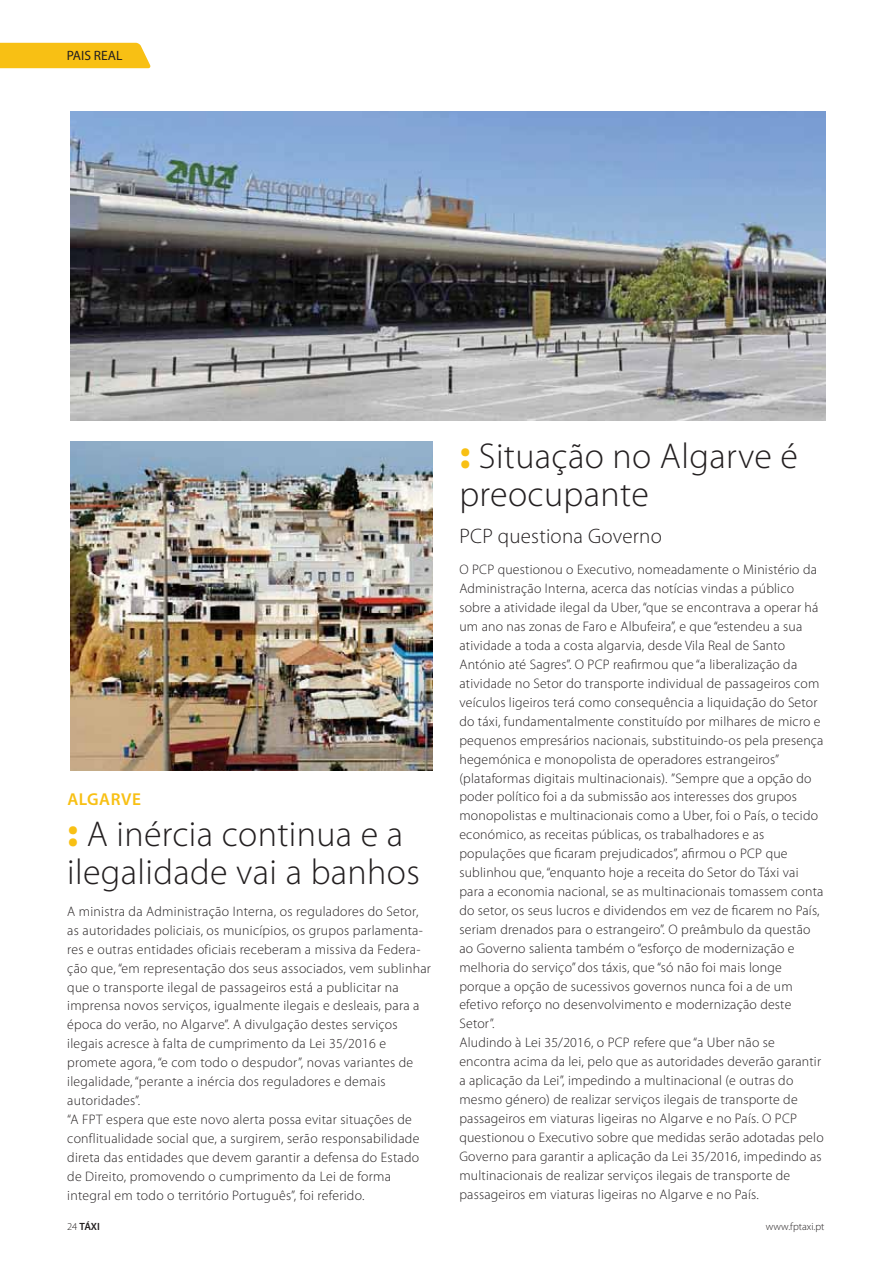
<style>
.page{position:relative;width:887px;height:1265px;background:#fff}
.page>*{position:absolute;margin:0;border:0;box-sizing:border-box;transform-origin:0 0}
.t1{font:300 36px/37.5px "Myriad Pro";letter-spacing:.01em;color:#231f20}
.t2{font:300 21px "Myriad Pro";letter-spacing:.01em;color:#231f20}
.t3{font:600 17.25px "Myriad Pro";letter-spacing:.03em;color:#f8c014}
.t4{font:300 13.8px/18.9px "Myriad Pro";letter-spacing:.015em;color:#231f20}
.t5{font:13.5px "Myriad Pro";color:#231f20}
.t6{font:300 10.5px "Myriad Pro";color:#231f20}
.t7{font:600 10.5px "Myriad Pro";color:#231f20}
.s1{font-weight:900;font-size:39px;color:#f8c014}
.s2{font-weight:300}
</style>
<div class="page">
<div style="left:0;top:43px;width:151px;height:25px;background:#f8c014"></div>
<img style="left:70px;top:442px;width:362px;height:328px">
<img style="left:70px;top:111px;width:755px;height:309px">
<p class="t5" style="left:67px;top:50px;width:57px">PAIS REAL</p>
<p class="t3" style="left:67px;top:792px;width:75px">ALGARVE</p>
<h1 class="t1" style="left:67px;top:819px;width:354px"><span class="s1">:</span> A inércia continua e a ilegalidade vai a banhos</h1>
<p class="t4" style="left:67px;top:903px;width:365px">A ministra da Administração Interna, os reguladores do Setor, as autoridades policiais, os municípios, os grupos parlamenta&shy;res e outras entidades oficiais receberam a missiva da Federa&shy;ção que, “em representação dos seus associados, vem sublinhar que o transporte ilegal de passageiros está a publicitar na imprensa novos serviços, igualmente ilegais e desleais, para a época do verão, no Algarve”. A divulgação destes serviços ilegais acresce à falta de cumprimento da Lei 35/2016 e promete agora, “e com todo o despudor”, novas variantes de ilegalidade, “perante a inércia dos reguladores e demais autoridades”.<br>“A FPT espera que este novo alerta possa evitar situações de conflitualidade social que, a surgirem, serão responsabilidade direta das entidades que devem garantir a defensa do Estado de Direito, promovendo o cumprimento da Lei de forma integral em todo o território Português”, foi referido.</p>
<p class="t7" style="left:67px;top:1222px;width:34px"><span class="s2">24</span> TÁXI</p>
<h1 class="t1" style="left:459px;top:441px;width:340px"><span class="s1">:</span> Situação no Algarve é preocupante</h1>
<h2 class="t2" style="left:459px;top:527px;width:204px">PCP questiona Governo</h2>
<p class="t4" style="left:459px;top:562px;width:366px">O PCP questionou o Executivo, nomeadamente o Ministério da Administração Interna, acerca das notícias vindas a público sobre a atividade ilegal da Uber, “que se encontrava a operar há um ano nas zonas de Faro e Albufeira”, e que “estendeu a sua atividade a toda a costa algarvia, desde Vila Real de Santo António até Sagres”. O PCP reafirmou que “a liberalização da atividade no Setor do transporte individual de passageiros com veículos ligeiros terá como consequência a liquidação do Setor do táxi, fundamentalmente constituído por milhares de micro e pequenos empresários nacionais, substituindo-os pela presença hegemónica e monopolista de operadores estrangeiros” (plataformas digitais multinacionais). ”Sempre que a opção do poder político foi a da submissão aos interesses dos grupos monopolistas e multinacionais como a Uber, foi o País, o tecido económico, as receitas públicas, os trabalhadores e as populações que ficaram prejudicados”, afirmou o PCP que sublinhou que, “enquanto hoje a receita do Setor do Táxi vai para a economia nacional, se as multinacionais tomassem conta do setor, os seus lucros e dividendos em vez de ficarem no País, seriam drenados para o estrangeiro”. O preâmbulo da questão ao Governo salienta também o “esforço de modernização e melhoria do serviço” dos táxis, que “só não foi mais longe porque a opção de sucessivos governos nunca foi a de um efetivo reforço no desenvolvimento e modernização deste Setor”.<br>Aludindo à Lei 35/2016, o PCP refere que “a Uber não se encontra acima da lei, pelo que as autoridades deverão garantir a aplicação da Lei”, impedindo a multinacional (e outras do mesmo género) de realizar serviços ilegais de transporte de passageiros em viaturas ligeiras no Algarve e no País. O PCP questionou o Executivo sobre que medidas serão adotadas pelo Governo para garantir a aplicação da Lei 35/2016, impedindo as multinacionais de realizar serviços ilegais de transporte de passageiros em viaturas ligeiras no Algarve e no País.</p>
<p class="t6" style="left:765px;top:1222px;width:60px">www.fptaxi.pt</p>
</div>
